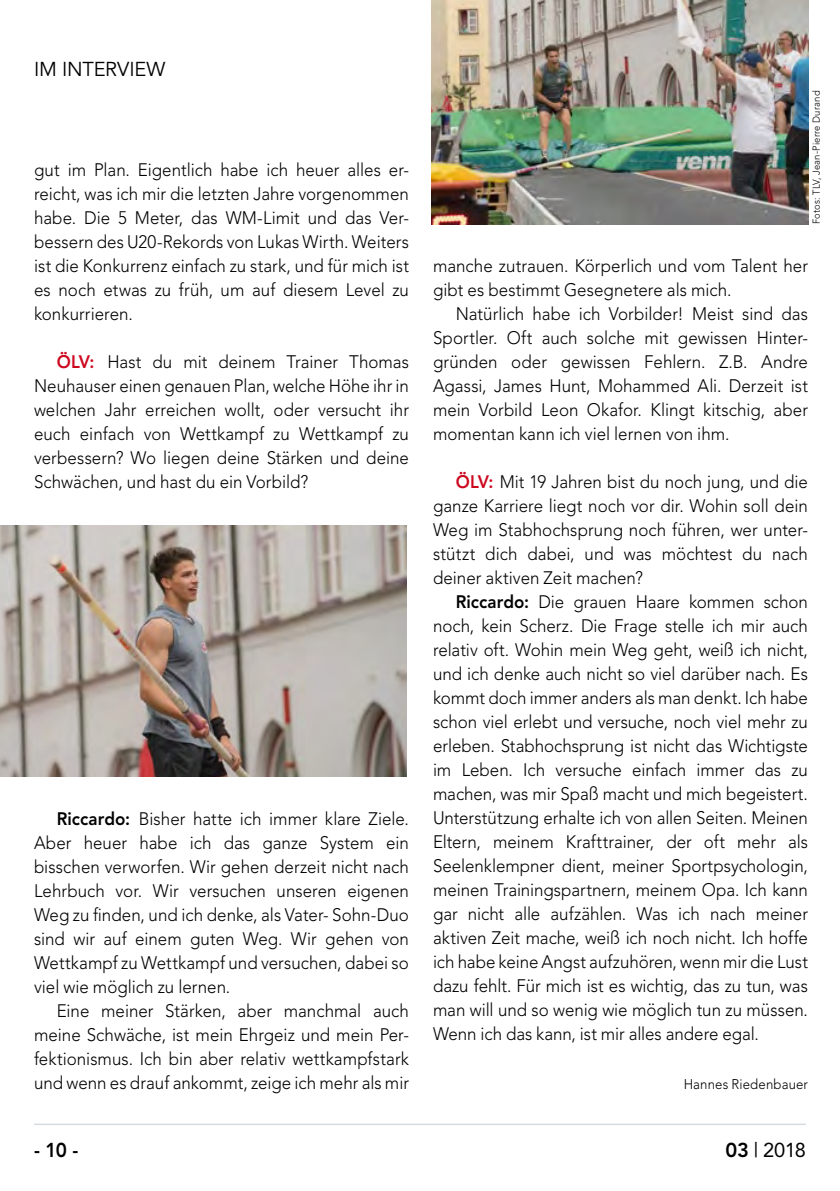
<style>
.page{position:relative;width:840px;height:1191px;background:#fff}
.page>*{position:absolute;margin:0;border:0;box-sizing:border-box;transform-origin:0 0}
.t1{font:20px "Avenir";letter-spacing:-.01em;color:#000}
.t2{font:20px "Avenir";color:#000}
.t3{font:800 20px "Avenir";color:#000;scale:.94 1}
.t4{font:300 18px/24px "Avenir";color:#000;text-align:justify;scale:.94 1}
.t5{font:300 14px "Avenir";letter-spacing:.01em;color:#000;scale:.94 1}
.t6{font:300 10px "Avenir";letter-spacing:.025em;color:#000;scale:.94 1}
.s1{font-weight:800;color:#cd071e}
.s2{font-weight:800}
</style>
<div class="page">
<hr style="left:34px;top:1123px;width:771px;height:2px;background:#d5dbdf">
<img style="left:431px;top:0;width:376px;height:224px">
<img style="left:0;top:525px;width:406px;height:251px">
<p class="t1" style="left:34px;top:57px;width:133px">IM INTERVIEW</p>
<p class="t4" style="left:34px;top:158px;width:400px">gut im Plan. Eigentlich habe ich heuer alles er&shy;reicht, was ich mir die letzten Jahre vorgenommen habe. Die 5 Meter, das WM-Limit und das Ver&shy;bessern des U20-Rekords von Lukas Wirth. Weiters ist die Konkurrenz einfach zu stark, und für mich ist es noch etwas zu früh, um auf diesem Level zu konkurrieren.</p>
<p class="t4" style="left:34px;top:350px;width:400px;text-indent:23px"><span class="s1">ÖLV:</span> Hast du mit deinem Trainer Thomas Neuhauser einen genauen Plan, welche Höhe ihr in welchen Jahr erreichen wollt, oder versucht ihr euch einfach von Wettkampf zu Wettkampf zu verbessern? Wo liegen deine Stärken und deine Schwächen, und hast du ein Vorbild?</p>
<p class="t4" style="left:34px;top:806px;width:400px;text-indent:23px"><span class="s2">Riccardo:</span> Bisher hatte ich immer klare Ziele.<br>Aber heuer habe ich das ganze System ein bisschen verworfen. Wir gehen derzeit nicht nach Lehrbuch vor. Wir versuchen unseren eigenen Weg zu finden, und ich denke, als Vater- Sohn-Duo sind wir auf einem guten Weg. Wir gehen von Wettkampf zu Wettkampf und versuchen, dabei so viel wie möglich zu lernen.</p>
<p class="t4" style="left:34px;top:998px;width:400px;text-indent:23px">Eine meiner Stärken, aber manchmal auch meine Schwäche, ist mein Ehrgeiz und mein Per&shy;fektionismus. Ich bin aber relativ wettkampfstark und wenn es drauf ankommt, zeige ich mehr als mir</p>
<p class="t6" style="left:810px;top:224px;width:144px;rotate:-90deg">Fotos: TLV, Jean-Pierre Durand</p>
<p class="t4" style="left:433px;top:254px;width:400px">manche zutrauen. Körperlich und vom Talent her gibt es bestimmt Gesegnetere als mich.</p>
<p class="t4" style="left:433px;top:302px;width:400px;text-indent:23px">Natürlich habe ich Vorbilder! Meist sind das Sportler. Oft auch solche mit gewissen Hinter&shy;gründen oder gewissen Fehlern. Z.B. Andre Agassi, James Hunt, Mohammed Ali. Derzeit ist mein Vorbild Leon Okafor. Klingt kitschig, aber momentan kann ich viel lernen von ihm.</p>
<p class="t4" style="left:433px;top:470px;width:400px;text-indent:23px"><span class="s1">ÖLV:</span> Mit 19 Jahren bist du noch jung, und die ganze Karriere liegt noch vor dir. Wohin soll dein Weg im Stabhochsprung noch führen, wer unter&shy;stützt dich dabei, und was möchtest du nach deiner aktiven Zeit machen?</p>
<p class="t4" style="left:433px;top:590px;width:400px;text-indent:23px"><span class="s2">Riccardo:</span> Die grauen Haare kommen schon noch, kein Scherz. Die Frage stelle ich mir auch relativ oft. Wohin mein Weg geht, weiß ich nicht, und ich denke auch nicht so viel darüber nach. Es kommt doch immer anders als man denkt. Ich habe schon viel erlebt und versuche, noch viel mehr zu erleben. Stabhochsprung ist nicht das Wichtigste im Leben. Ich versuche einfach immer das zu machen, was mir Spaß macht und mich begeistert.<br>Unterstützung erhalte ich von allen Seiten. Meinen Eltern, meinem Krafttrainer, der oft mehr als Seelenklempner dient, meiner Sportpsychologin, meinen Trainingspartnern, meinem Opa. Ich kann gar nicht alle aufzählen. Was ich nach meiner aktiven Zeit mache, weiß ich noch nicht. Ich hoffe ich habe keine Angst aufzuhören, wenn mir die Lust dazu fehlt. Für mich ist es wichtig, das zu tun, was man will und so wenig wie möglich tun zu müssen.<br>Wenn ich das kann, ist mir alles andere egal.</p>
<p class="t5" style="left:683px;top:1075px;width:134px">Hannes Riedenbauer</p>
<p class="t3" style="left:34px;top:1138px;width:49px">- 10 -</p>
<p class="t2" style="left:725px;top:1138px;width:82px"><span class="s2">03</span> | 2018</p>
</div>
